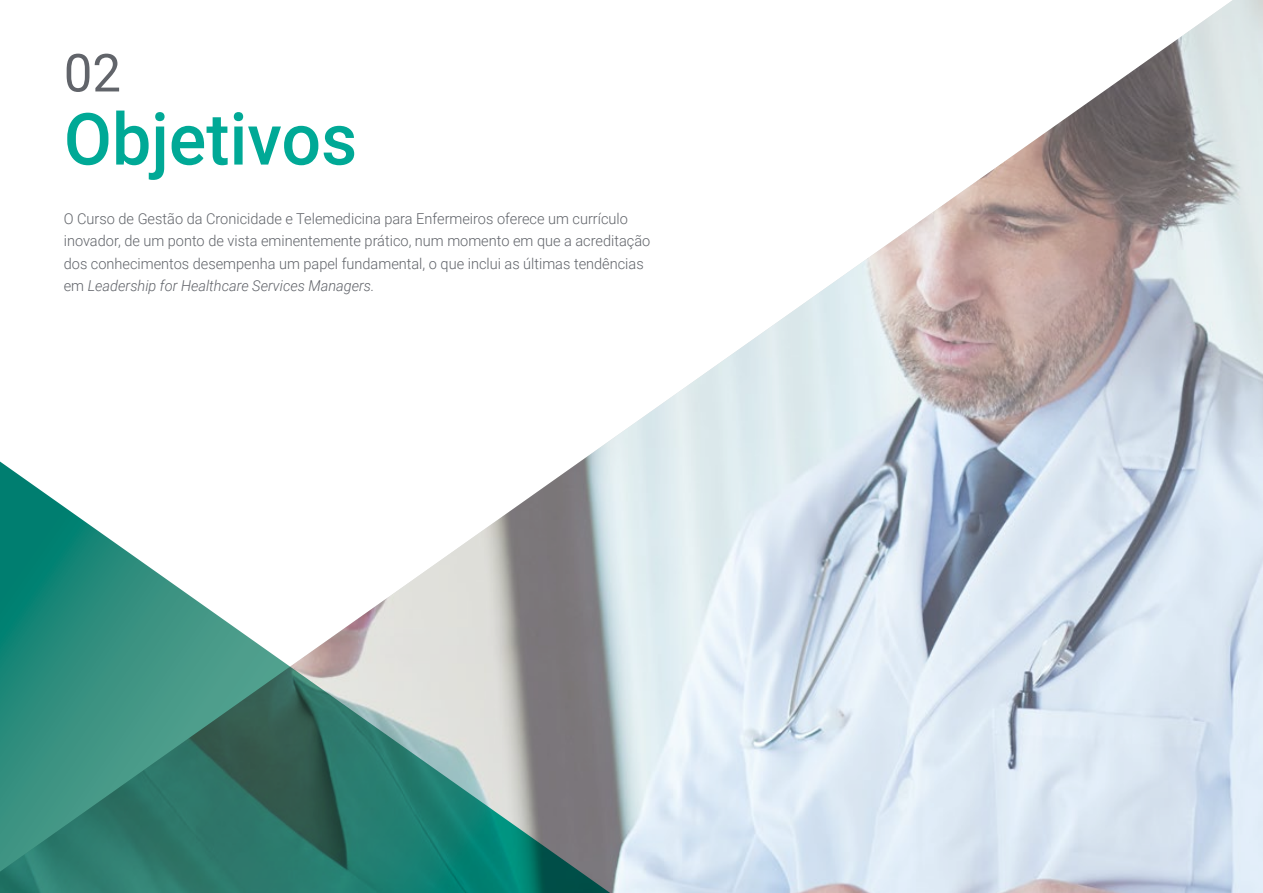
<style>
.page{position:relative;width:1263px;height:893px;background:#fff}
.page>*{position:absolute;margin:0;border:0;box-sizing:border-box;transform-origin:0 0}
.t1{font:500 72px "Roboto";color:#00a996}
.t2{font:52.5px "Roboto";color:#61646a}
.t3{font:300 15px/22.5px "Roboto";color:#61646a}
.s1{font-style:italic}
</style>
<div class="page">
<img style="left:602px;top:0;width:661px;height:893px">
<svg style="left:0;top:446px;width:640px;height:447px"></svg>
<h2 class="t2" style="left:64px;top:36px;width:59px">02</h2>
<h1 class="t1" style="left:64px;top:89px;width:295px">Objetivos</h1>
<p class="t3" style="left:64px;top:207px;width:588px">O Curso de Gestão da Cronicidade e Telemedicina para Enfermeiros oferece um currículo inovador, de um ponto de vista eminentemente prático, num momento em que a acreditação dos conhecimentos desempenha um papel fundamental, o que inclui as últimas tendências em <span class="s1">Leadership for Healthcare Services Managers.</span></p>
</div>
